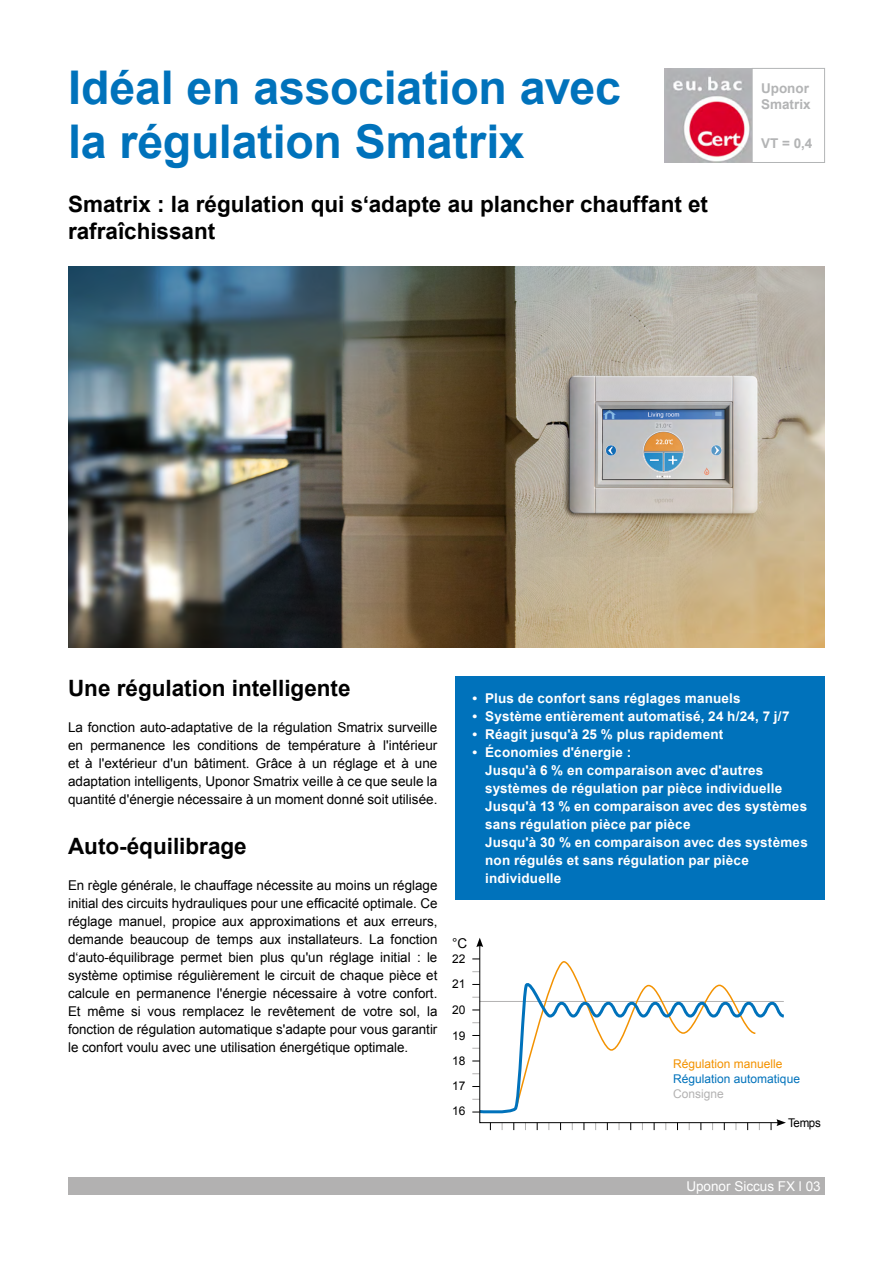
<style>
.page{position:relative;width:893px;height:1263px;background:#fff}
.page>*{position:absolute;margin:0;border:0;box-sizing:border-box;transform-origin:0 0}
.t1{font:700 46.5px/54px "Arial";letter-spacing:-.005em;color:#0072bb}
.t2{font:700 22.5px/27px "Arial";color:#000}
.t3{font:13.5px/18px "Arial";color:#000;text-align:justify}
.t4{font:700 13.5px/18px "Arial";letter-spacing:.015em;color:#fff}
.t5{font:700 13.5px/16.2px "Arial";color:#b3b4b5}
.t6{font:13.5px "Arial";color:#fff}
.t7{font:12px "Arial";color:#0072bb}
.t8{font:12px "Arial";color:#f39200}
.t9{font:12px "Arial";color:#000}
.t10{font:12px "Arial";color:#b3b2b2}
.t11{font:12px "Arial";color:#000;scale:.96 1}
</style>
<div class="page">
<div style="left:68px;top:1178px;width:757px;height:17px;background:#b2b1b1"></div>
<img style="left:68px;top:266px;width:757px;height:381px">
<div style="left:455px;top:676px;width:370px;height:224px;background:#0072bb"></div>
<svg style="left:476px;top:938px;width:7px;height:9px"></svg>
<svg style="left:472px;top:958px;width:314px;height:172px"></svg>
<img style="left:664px;top:68px;width:88px;height:95px">
<div style="left:752px;top:68px;width:73px;height:95px;border:1px solid #b3b5b6"></div>
<h1 class="t1" style="left:68px;top:62px;width:554px">Idéal en association avec la régulation Smatrix</h1>
<h2 class="t2" style="left:68px;top:191px;width:642px">Smatrix : la régulation qui s‘adapte au plancher chauffant et rafraîchissant</h2>
<p class="t5" style="left:761px;top:80px;width:51px">Uponor<br>Smatrix</p>
<p class="t5" style="left:761px;top:135px;width:53px">VT = 0,4</p>
<h2 class="t2" style="left:68px;top:675px;width:284px">Une régulation intelligente</h2>
<p class="t3" style="left:68px;top:719px;width:371px">La fonction auto-adaptative de la régulation Smatrix surveille en permanence les conditions de température à l'intérieur et à l'extérieur d'un bâtiment. Grâce à un réglage et à une adaptation intelligents, Uponor Smatrix veille à ce que seule la quantité d'énergie nécessaire à un moment donné soit utilisée.</p>
<h2 class="t2" style="left:68px;top:833px;width:180px">Auto-équilibrage</h2>
<p class="t3" style="left:68px;top:876px;width:371px">En règle générale, le chauffage nécessite au moins un réglage initial des circuits hydrauliques pour une efficacité optimale. Ce réglage manuel, propice aux approximations et aux erreurs, demande beaucoup de temps aux installateurs. La fonction d‘auto-équilibrage permet bien plus qu'un réglage initial : le système optimise régulièrement le circuit de chaque pièce et calcule en permanence l'énergie nécessaire à votre confort.<br>Et même si vous remplacez le revêtement de votre sol, la fonction de régulation automatique s'adapte pour vous garantir le confort voulu avec une utilisation énergétique optimale.</p>
<p class="t4" style="left:472px;top:690px;width:270px">• Plus de confort sans réglages manuels</p>
<p class="t4" style="left:472px;top:708px;width:319px">• Système entièrement automatisé, 24 h/24, 7 j/7</p>
<p class="t4" style="left:472px;top:726px;width:252px">• Réagit jusqu'à 25 % plus rapidement</p>
<p class="t4" style="left:485px;top:744px;width:324px;text-indent:-13px">• Économies d'énergie :<br>Jusqu'à 6 % en comparaison avec d'autres systèmes de régulation par pièce individuelle Jusqu'à 13 % en comparaison avec des systèmes sans régulation pièce par pièce<br>Jusqu'à 30 % en comparaison avec des systèmes non régulés et sans régulation par pièce individuelle</p>
<p class="t3" style="left:452px;top:934px;width:17px">°C</p>
<p class="t9" style="left:452px;top:951px;width:15px">22</p>
<p class="t9" style="left:452px;top:976px;width:15px">21</p>
<p class="t9" style="left:452px;top:1002px;width:15px">20</p>
<p class="t9" style="left:452px;top:1027px;width:15px">19</p>
<p class="t9" style="left:452px;top:1053px;width:15px">18</p>
<p class="t9" style="left:452px;top:1078px;width:15px">17</p>
<p class="t9" style="left:452px;top:1103px;width:15px">16</p>
<p class="t8" style="left:673px;top:1055px;width:111px">Régulation manuelle</p>
<p class="t7" style="left:673px;top:1070px;width:128px">Régulation automatique</p>
<p class="t10" style="left:673px;top:1085px;width:52px">Consigne</p>
<p class="t11" style="left:788px;top:1115px;width:36px">Temps</p>
<p class="t6" style="left:686px;top:1178px;width:136px">Uponor Siccus FX l 03</p>
</div>
